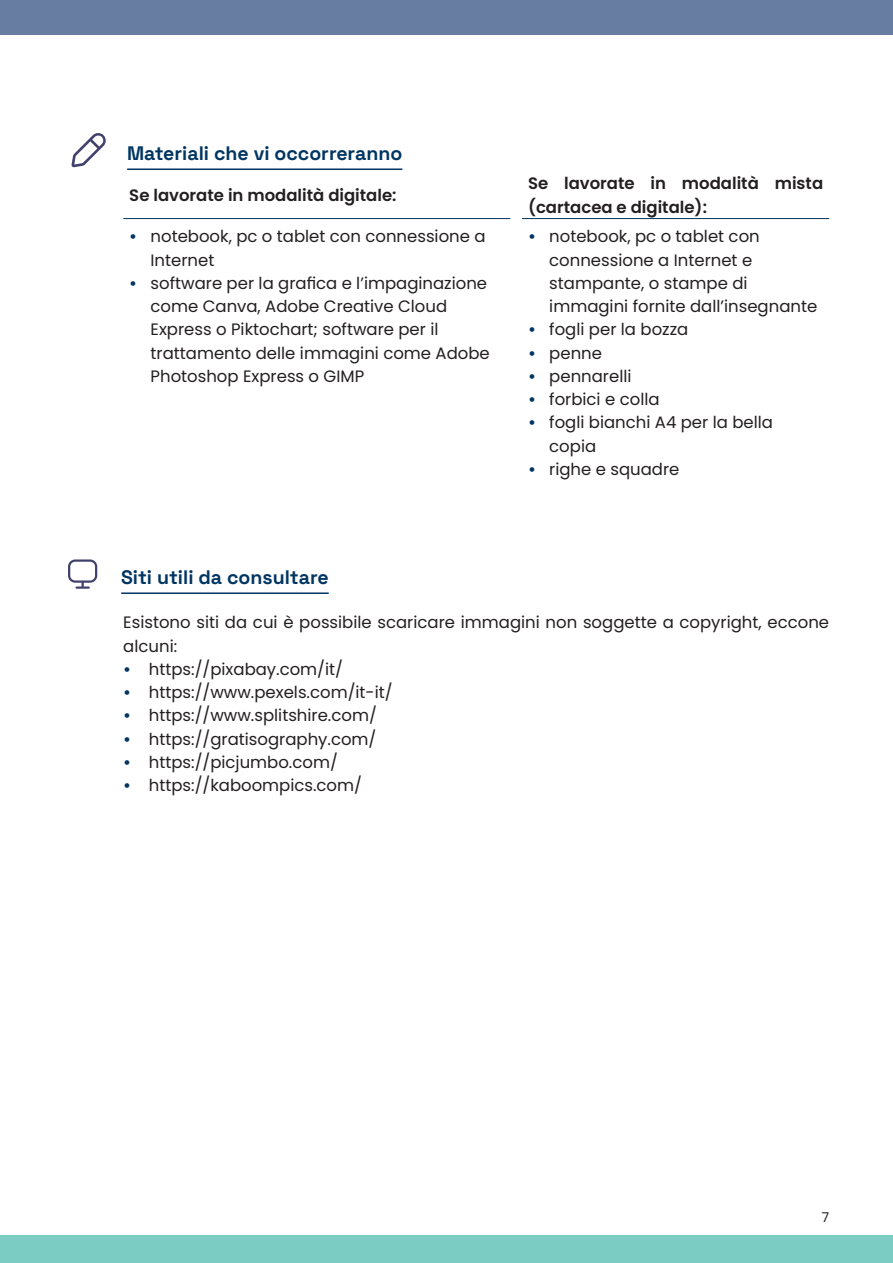
<style>
.page{position:relative;width:893px;height:1263px;background:#fff}
.page>*{position:absolute;margin:0;border:0;box-sizing:border-box;transform-origin:0 0}
.t1{font:300 19.5px "Space Grotesk";color:#003562}
.t2{font:16.5px/23.2px "Poppins";color:#231f20}
.t3{font:600 16.5px/23.2px "Poppins";color:#231f20}
.t4{font:13.5px "Poppins";color:#231f20}
.s1{font-weight:600;color:#003562}
</style>
<div class="page">
<div style="left:0;top:1235px;width:893px;height:28px;background:#7bccc2"></div>
<div style="left:0;top:0;width:893px;height:35px;background:#677da1"></div>
<hr style="left:121px;top:592px;width:208px;height:2px;background:#003562">
<hr style="left:123px;top:218px;width:387px;height:1px;background:#003562">
<hr style="left:522px;top:218px;width:307px;height:1px;background:#003562">
<hr style="left:127px;top:168px;width:275px;height:2px;background:#003562">
<svg style="left:71px;top:133px;width:35px;height:34px"></svg>
<svg style="left:68px;top:559px;width:29px;height:30px"></svg>
<p class="t1" style="left:127px;top:139px;width:277px">Materiali che vi occorreranno</p>
<p class="t3" style="left:129px;top:184px;width:269px">Se lavorate in modalità digitale:</p>
<p class="t3" style="left:528px;top:172px;width:297px">Se lavorate in modalità mista (cartacea e digitale):</p>
<p class="t2" style="left:151px;top:225px;width:337px;text-indent:-21px"><span class="s1">•</span> notebook, pc o tablet con connessione a<br>Internet</p>
<p class="t2" style="left:151px;top:271px;width:341px;text-indent:-21px"><span class="s1">•</span> software per la grafica e l’impaginazione come Canva, Adobe Creative Cloud Express o Piktochart; software per il trattamento delle immagini come Adobe Photoshop Express o GIMP</p>
<p class="t2" style="left:549px;top:225px;width:270px;text-indent:-21px"><span class="s1">•</span> notebook, pc o tablet con connessione a Internet e stampante, o stampe di immagini fornite dall’insegnante</p>
<p class="t2" style="left:528px;top:318px;width:162px"><span class="s1">•</span> fogli per la bozza</p>
<p class="t2" style="left:528px;top:341px;width:75px"><span class="s1">•</span> penne</p>
<p class="t2" style="left:528px;top:364px;width:105px"><span class="s1">•</span> pennarelli</p>
<p class="t2" style="left:528px;top:388px;width:133px"><span class="s1">•</span> forbici e colla</p>
<p class="t2" style="left:549px;top:411px;width:225px;text-indent:-21px"><span class="s1">•</span> fogli bianchi A4 per la bella copia</p>
<p class="t2" style="left:528px;top:457px;width:153px"><span class="s1">•</span> righe e squadre</p>
<p class="t1" style="left:121px;top:563px;width:209px">Siti utili da consultare</p>
<p class="t2" style="left:123px;top:611px;width:707px">Esistono siti da cui è possibile scaricare immagini non soggette a copyright, eccone alcuni:</p>
<p class="t2" style="left:123px;top:658px;width:221px"><span class="s1">•</span> https://pixabay.com/it/</p>
<p class="t2" style="left:123px;top:681px;width:271px"><span class="s1">•</span> https://www.pexels.com/it-it/</p>
<p class="t2" style="left:123px;top:704px;width:255px"><span class="s1">•</span> https://www.splitshire.com/</p>
<p class="t2" style="left:123px;top:727px;width:255px"><span class="s1">•</span> https://gratisography.com/</p>
<p class="t2" style="left:123px;top:751px;width:216px"><span class="s1">•</span> https://picjumbo.com/</p>
<p class="t2" style="left:123px;top:774px;width:240px"><span class="s1">•</span> https://kaboompics.com/</p>
<p class="t4" style="left:822px;top:1209px;width:9px">7</p>
</div>
